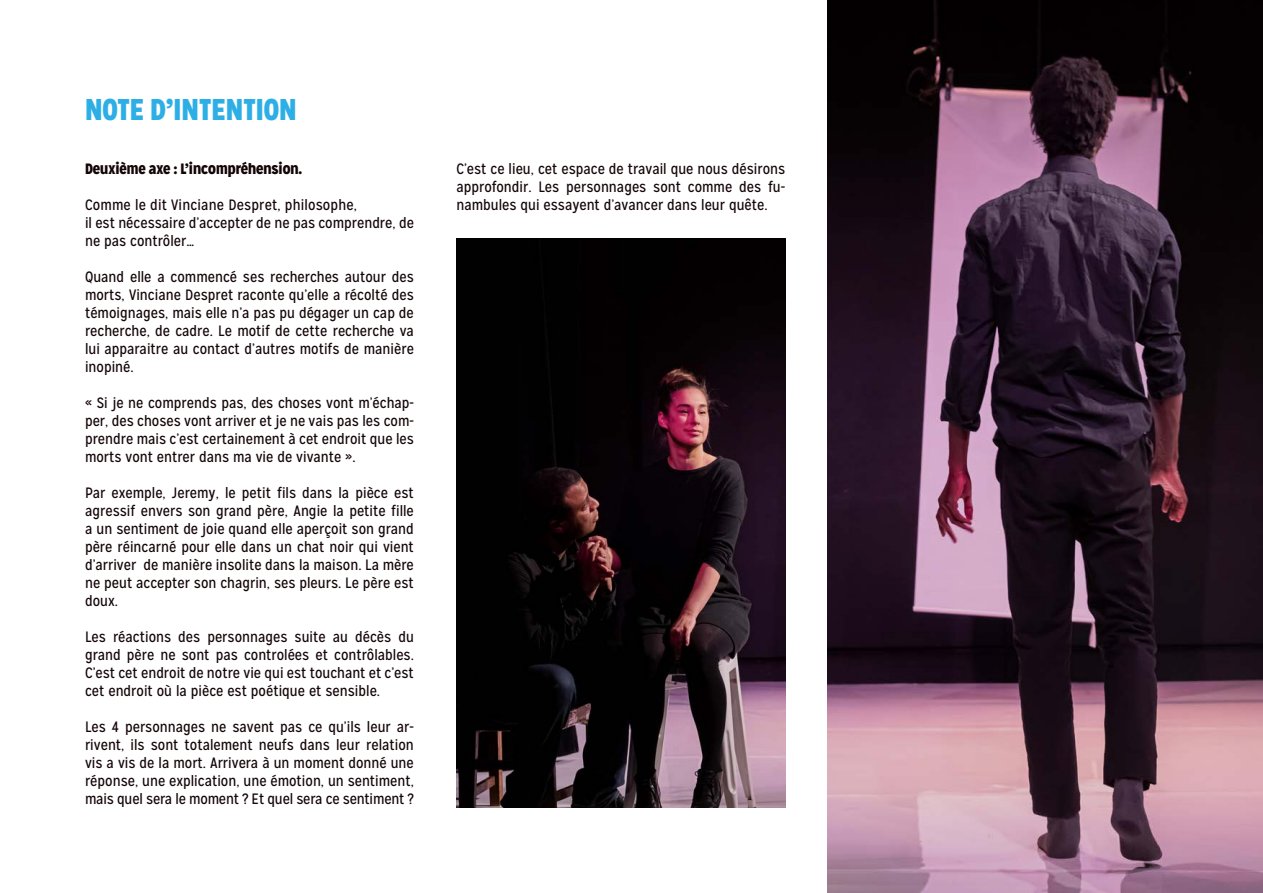
<style>
.page{position:relative;width:1263px;height:893px;background:#fff}
.page>*{position:absolute;margin:0;border:0;box-sizing:border-box;transform-origin:0 0}
.t1{font:900 30px "Mission Gothic";color:#2dafe6}
.t2{font:15px/18px "Mission Gothic";color:#140507;text-align:justify}
.t3{font:900 15px "Mission Gothic";color:#140507}
</style>
<div class="page">
<img style="left:828px;top:0;width:435px;height:893px">
<img style="left:456px;top:238px;width:329px;height:570px">
<h1 class="t1" style="left:85px;top:90px;width:213px">NOTE D’INTENTION</h1>
<p class="t3" style="left:85px;top:159px;width:219px">Deuxième axe : L’incompréhension.</p>
<p class="t2" style="left:85px;top:196px;width:330px;text-align:left">Comme le dit Vinciane Despret, philosophe,<br>il est nécessaire d’accepter de ne pas comprendre, de ne pas contrôler…</p>
<p class="t2" style="left:85px;top:268px;width:330px">Quand elle a commencé ses recherches autour des morts, Vinciane Despret raconte qu’elle a récolté des témoignages, mais elle n’a pas pu dégager un cap de recherche, de cadre. Le motif de cette recherche va lui apparaitre au contact d’autres motifs de manière inopiné.</p>
<p class="t2" style="left:85px;top:394px;width:330px">« Si je ne comprends pas, des choses vont m’échap&shy;per, des choses vont arriver et je ne vais pas les com&shy;prendre mais c’est certainement à cet endroit que les morts vont entrer dans ma vie de vivante ».</p>
<p class="t2" style="left:85px;top:484px;width:330px">Par exemple, Jeremy, le petit fils dans la pièce est agressif envers son grand père, Angie la petite fille a un sentiment de joie quand elle aperçoit son grand père réincarné pour elle dans un chat noir qui vient d’arriver de manière insolite dans la maison. La mère ne peut accepter son chagrin, ses pleurs. Le père est doux.</p>
<p class="t2" style="left:85px;top:628px;width:330px">Les réactions des personnages suite au décès du grand père ne sont pas controlées et contrôlables.<br>C’est cet endroit de notre vie qui est touchant et c’est cet endroit où la pièce est poétique et sensible.</p>
<p class="t2" style="left:85px;top:718px;width:330px">Les 4 personnages ne savent pas ce qu’ils leur ar&shy;rivent, ils sont totalement neufs dans leur relation vis a vis de la mort. Arrivera à un moment donné une réponse, une explication, une émotion, un sentiment, mais quel sera le moment ? Et quel sera ce sentiment ?</p>
<p class="t2" style="left:456px;top:160px;width:330px">C’est ce lieu, cet espace de travail que nous désirons approfondir. Les personnages sont comme des fu&shy;nambules qui essayent d’avancer dans leur quête.</p>
</div>
